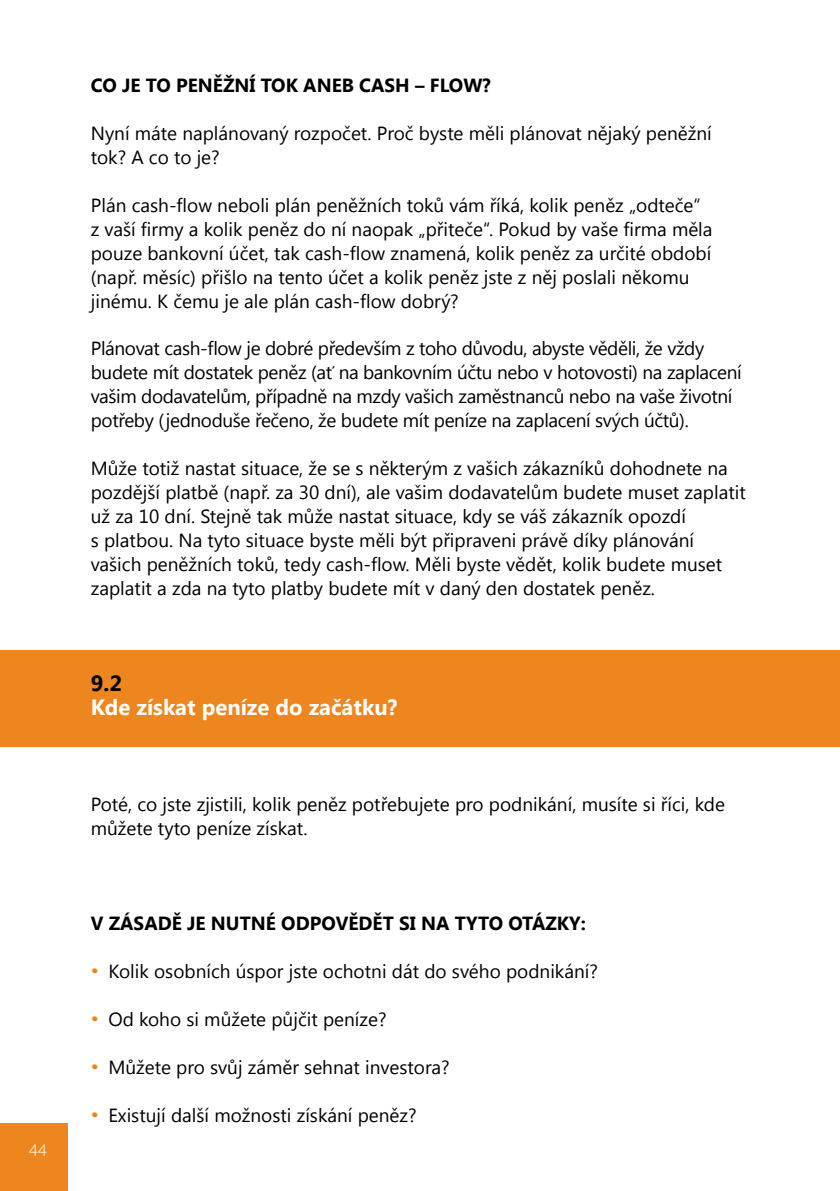
<style>
.page{position:relative;width:840px;height:1191px;background:#fff}
.page>*{position:absolute;margin:0;border:0;box-sizing:border-box;transform-origin:0 0}
.t1{font:700 22px "Segoe UI";color:#fff}
.t2{font:700 22px "Segoe UI";color:#000}
.t3{font:19px/24px "Segoe UI";color:#000}
.t4{font:19px/24px "Segoe UI";letter-spacing:-.02em;color:#000}
.t5{font:700 19px "Segoe UI";color:#000}
.t6{font:300 18px "Myriad Pro";color:#fff}
.s1{font-weight:700;color:#ed861e}
</style>
<div class="page">
<div style="left:0;top:650px;width:839px;height:96px;background:#ed861e"></div>
<div style="left:0;top:1123px;width:68px;height:68px;background:#ed861e"></div>
<p class="t6" style="left:29px;top:1140px;width:19px">44</p>
<p class="t5" style="left:91px;top:72px;width:401px">CO JE TO PENĚŽNÍ TOK ANEB CASH – FLOW?</p>
<p class="t3" style="left:91px;top:120px;width:622px">Nyní máte naplánovaný rozpočet. Proč byste měli plánovat nějaký peněžní tok? A co to je?</p>
<p class="t3" style="left:91px;top:192px;width:623px">Plán cash-flow neboli plán peněžních toků vám říká, kolik peněz „odteče“ z vaší firmy a kolik peněz do ní naopak „přiteče“. Pokud by vaše firma měla pouze bankovní účet, tak cash-flow znamená, kolik peněz za určité období (např. měsíc) přišlo na tento účet a kolik peněz jste z něj poslali někomu jinému. K čemu je ale plán cash-flow dobrý?</p>
<p class="t4" style="left:91px;top:336px;width:652px">Plánovat cash-flow je dobré především z toho důvodu, abyste věděli, že vždy budete mít dostatek peněz (ať na bankovním účtu nebo v hotovosti) na zaplacení vašim dodavatelům, případně na mzdy vašich zaměstnanců nebo na vaše životní potřeby (jednoduše řečeno, že budete mít peníze na zaplacení svých účtů).</p>
<p class="t3" style="left:91px;top:455px;width:656px">Může totiž nastat situace, že se s některým z vašich zákazníků dohodnete na pozdější platbě (např. za 30 dní), ale vašim dodavatelům budete muset zaplatit už za 10 dní. Stejně tak může nastat situace, kdy se váš zákazník opozdí<br>s platbou. Na tyto situace byste měli být připraveni právě díky plánování vašich peněžních toků, tedy cash-flow. Měli byste vědět, kolik budete muset zaplatit a zda na tyto platby budete mít v daný den dostatek peněz.</p>
<p class="t2" style="left:91px;top:667px;width:33px">9.2</p>
<p class="t1" style="left:91px;top:691px;width:308px">Kde získat peníze do začátku?</p>
<p class="t3" style="left:91px;top:791px;width:635px">Poté, co jste zjistili, kolik peněz potřebujete pro podnikání, musíte si říci, kde můžete tyto peníze získat.</p>
<p class="t5" style="left:91px;top:910px;width:496px">V ZÁSADĚ JE NUTNÉ ODPOVĚDĚT SI NA TYTO OTÁZKY:</p>
<p class="t3" style="left:91px;top:958px;width:508px"><span class="s1">•</span> Kolik osobních úspor jste ochotni dát do svého podnikání?</p>
<p class="t3" style="left:91px;top:1006px;width:297px"><span class="s1">•</span> Od koho si můžete půjčit peníze?</p>
<p class="t3" style="left:91px;top:1054px;width:360px"><span class="s1">•</span> Můžete pro svůj záměr sehnat investora?</p>
<p class="t3" style="left:91px;top:1102px;width:327px"><span class="s1">•</span> Existují další možnosti získání peněz?</p>
</div>
